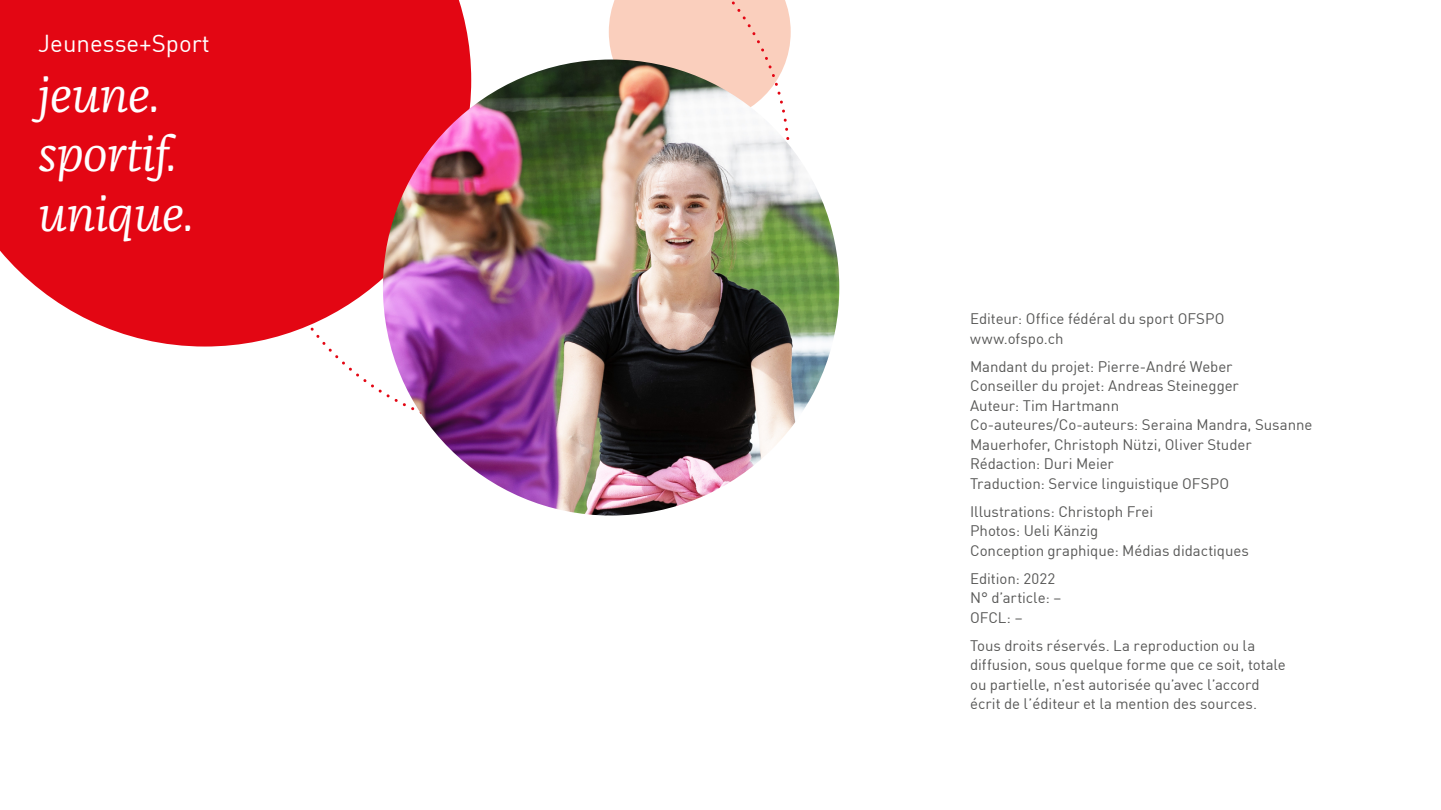
<style>
.page{position:relative;width:1441px;height:810px;background:#fff}
.page>*{position:absolute;margin:0;border:0;box-sizing:border-box;transform-origin:0 0}
.t1{font:italic 49.5px/59.4px "Franziska OT";letter-spacing:-.01em;color:#fff}
.t2{font:24px "DINOT";color:#fff}
.t3{font:15px/19.5px "DINOT";letter-spacing:-.005em;color:#575756}
</style>
<div class="page">
<div style="left:0;top:0;width:417px;height:347px;background:#e30613"></div>
<svg style="left:253px;top:172px;width:182px;height:261px"></svg>
<svg style="left:522px;top:0;width:270px;height:149px"></svg>
<svg style="left:253px;top:0;width:263px;height:168px;background:#e6222e"></svg>
<img style="left:383px;top:60px;width:456px;height:456px;border-radius:228px">
<p class="t2" style="left:38px;top:25px;width:173px">Jeunesse+Sport</p>
<p class="t1" style="left:38px;top:66px;width:157px">jeune. sportif. unique.</p>
<p class="t3" style="left:969px;top:308px;width:256px">Editeur: Office fédéral du sport OFSPO www.ofspo.ch</p>
<p class="t3" style="left:969px;top:355px;width:344px">Mandant du projet: Pierre-André Weber<br>Conseiller du projet: Andreas Steinegger<br>Auteur: Tim Hartmann<br>Co-auteures/Co-auteurs: Seraina Mandra, Susanne Mauerhofer, Christoph Nützi, Oliver Studer Rédaction: Duri Meier<br>Traduction: Service linguistique OFSPO</p>
<p class="t3" style="left:969px;top:500px;width:280px">Illustrations: Christoph Frei<br>Photos: Ueli Känzig<br>Conception graphique: Médias didactiques</p>
<p class="t3" style="left:969px;top:567px;width:93px">Edition: 2022<br>N° d’article: –<br>OFCL: –</p>
<p class="t3" style="left:969px;top:634px;width:317px">Tous droits réservés. La reproduction ou la diffusion, sous quelque forme que ce soit, totale ou partielle, n’est autorisée qu’avec l’accord écrit de l’éditeur et la mention des sources.</p>
</div>
